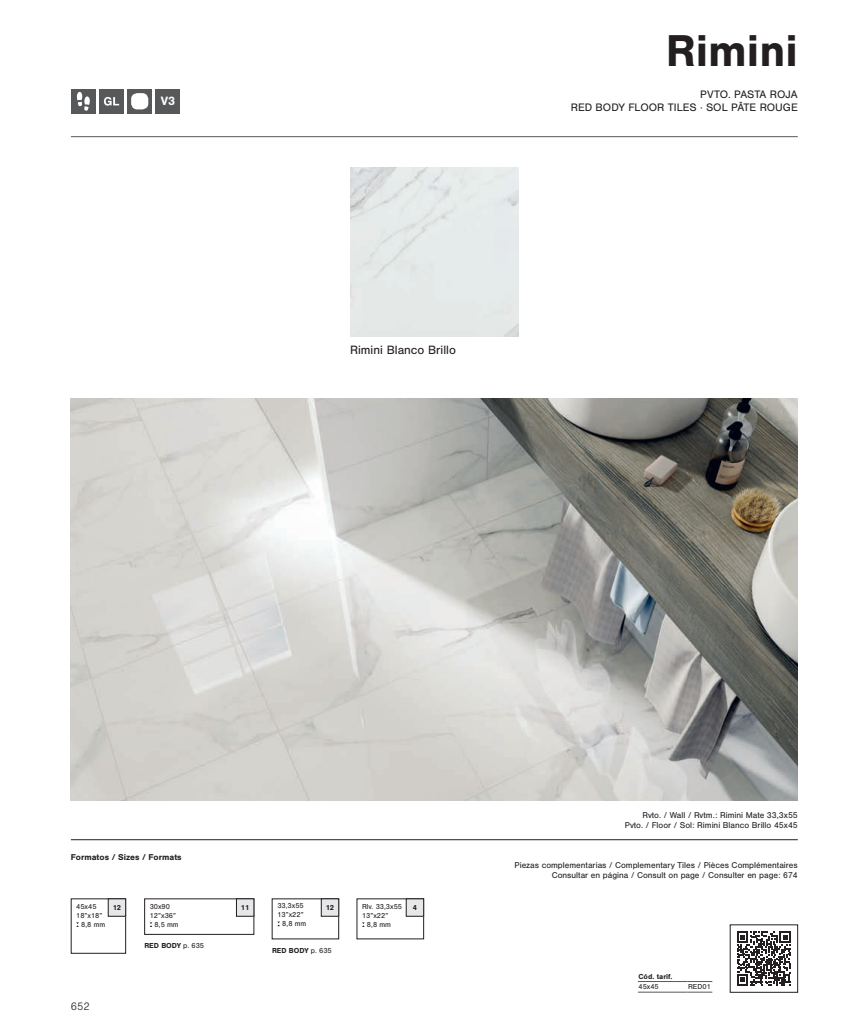
<style>
.page{position:relative;width:851px;height:1028px;background:#fff}
.page>*{position:absolute;margin:0;border:0;box-sizing:border-box;transform-origin:0 0}
.NOMBRE_SERIE_DESPIECE{font:700 46.25px "Nimbus San";color:#231f20}
.MODELO_Y_COLOR_PIEZA{font:12.5px "Nimbus San";color:#231f20}
.t1{font:700 12.5px "Nimbus San";color:#fff}
.DESCRIPCION_FAMILIA{font:11.25px "Nimbus San";color:#231f20}
.t2{font:300 11.25px "Nimbus San";color:#231f20}
.NOTA_PIEZAS_COMPLEMENTARIAS{font:8.75px "Nimbus San";color:#231f20}
.DESCRIPCION_AMBIENTE{font:8.75px "Nimbus San";color:#231f20}
.t3{font:700 8.75px "Nimbus San";color:#231f20}
.FORMATO_CROQUIS{font:7.5px "Nimbus San";color:#231f20}
.FORMATO_CROQUIS-2{font:700 7.5px "Nimbus San";color:#231f20}
.TABLA_PACKING{font:700 7.5px "Nimbus San";color:#231f20}
.TABLA_PACKING-2{font:7.5px "Nimbus San";color:#231f20}
.NºCARAS{font:700 7.5px "Nimbus San";color:#231f20}
.s1{font-weight:400}
</style>
<div class="page">
<hr style="left:71px;top:136px;width:726px;height:1px;background:#57585a">
<hr style="left:71px;top:839px;width:726px;height:1px;background:#231f20">
<div style="left:108px;top:898px;width:18px;height:18px;background:#e6e7e9"></div>
<div style="left:108px;top:898px;width:18px;height:18px;border:1px solid #231f20"></div>
<hr style="left:637px;top:981px;width:50px;height:1px;background:#57585a">
<svg style="left:687px;top:981px;width:25px;height:1px"></svg>
<hr style="left:637px;top:992px;width:50px;height:1px;background:#57585a">
<svg style="left:687px;top:992px;width:25px;height:1px"></svg>
<svg style="left:737px;top:931px;width:54px;height:54px"></svg>
<img style="left:350px;top:168px;width:168px;height:168px">
<img style="left:71px;top:398px;width:726px;height:402px">
<div style="left:71px;top:89px;width:25px;height:25px;background:#57585a"></div>
<svg style="left:77px;top:92px;width:13px;height:19px"></svg>
<div style="left:99px;top:89px;width:25px;height:25px;background:#57585a"></div>
<svg style="left:104px;top:97px;width:15px;height:9px"></svg>
<div style="left:127px;top:89px;width:25px;height:25px;background:#57585a"></div>
<div style="left:131px;top:93px;width:17px;height:16px;background:#fff;border-radius:6px"></div>
<div style="left:155px;top:89px;width:25px;height:25px;background:#57585a"></div>
<div style="left:236px;top:898px;width:18px;height:18px;background:#e6e7e9"></div>
<div style="left:236px;top:898px;width:18px;height:18px;border:1px solid #231f20"></div>
<div style="left:321px;top:898px;width:17px;height:18px;background:#e6e7e9"></div>
<div style="left:321px;top:898px;width:18px;height:18px;border:1px solid #231f20"></div>
<div style="left:406px;top:898px;width:17px;height:18px;background:#e6e7e9"></div>
<div style="left:406px;top:898px;width:18px;height:18px;border:1px solid #231f20"></div>
<p class="t1" style="left:161px;top:94px;width:16px">V3</p>
<p class="MODELO_Y_COLOR_PIEZA" style="left:350px;top:343px;width:107px">Rimini Blanco Brillo</p>
<p class="NOMBRE_SERIE_DESPIECE" style="left:665px;top:25px;width:134px">Rimini</p>
<p class="DESCRIPCION_FAMILIA" style="left:700px;top:88px;width:99px">PVTO. PASTA ROJA</p>
<p class="DESCRIPCION_FAMILIA" style="left:570px;top:101px;width:228px">RED BODY FLOOR TILES · SOL PÂTE ROUGE</p>
<p class="t3" style="left:71px;top:852px;width:112px">Formatos / Sizes / Formats</p>
<p class="FORMATO_CROQUIS" style="left:76px;top:902px;width:22px">45x45</p>
<p class="FORMATO_CROQUIS" style="left:76px;top:911px;width:28px">18”x18”</p>
<p class="FORMATO_CROQUIS" style="left:81px;top:920px;width:26px">8,8 mm</p>
<p class="NºCARAS" style="left:113px;top:903px;width:10px">12</p>
<p class="t2" style="left:71px;top:1000px;width:20px">652</p>
<p class="FORMATO_CROQUIS" style="left:150px;top:902px;width:22px">30x90</p>
<p class="FORMATO_CROQUIS" style="left:150px;top:911px;width:28px">12”x36”</p>
<p class="FORMATO_CROQUIS" style="left:155px;top:920px;width:26px">8,5 mm</p>
<p class="FORMATO_CROQUIS-2" style="left:144px;top:941px;width:61px">RED BODY <span class="s1">p. 635</span></p>
<p class="NºCARAS" style="left:241px;top:903px;width:10px">11</p>
<p class="FORMATO_CROQUIS" style="left:277px;top:901px;width:28px">33,3x55</p>
<p class="FORMATO_CROQUIS" style="left:277px;top:910px;width:28px">13”x22”</p>
<p class="FORMATO_CROQUIS" style="left:282px;top:919px;width:26px">8,8 mm</p>
<p class="NºCARAS" style="left:326px;top:903px;width:10px">12</p>
<p class="FORMATO_CROQUIS-2" style="left:272px;top:945px;width:61px">RED BODY <span class="s1">p. 635</span></p>
<p class="FORMATO_CROQUIS" style="left:362px;top:902px;width:42px">Rlv. 33,3x55</p>
<p class="FORMATO_CROQUIS" style="left:362px;top:911px;width:28px">13”x22”</p>
<p class="FORMATO_CROQUIS" style="left:367px;top:920px;width:26px">8,8 mm</p>
<p class="NºCARAS" style="left:413px;top:903px;width:6px">4</p>
<p class="DESCRIPCION_AMBIENTE" style="left:642px;top:810px;width:157px">Rvto. / Wall / Rvtm.: Rimini Mate 33,3x55</p>
<p class="DESCRIPCION_AMBIENTE" style="left:624px;top:820px;width:174px">Pvto. / Floor / Sol: Rimini Blanco Brillo 45x45</p>
<p class="NOTA_PIEZAS_COMPLEMENTARIAS" style="left:514px;top:860px;width:285px">Piezas complementarias / Complementary Tiles / Pièces Complémentaires</p>
<p class="NOTA_PIEZAS_COMPLEMENTARIAS" style="left:551px;top:870px;width:247px">Consultar en página / Consult on page / Consulter en page: 674</p>
<p class="TABLA_PACKING" style="left:638px;top:972px;width:36px">Cód. tarif.</p>
<p class="TABLA_PACKING-2" style="left:638px;top:982px;width:22px">45x45</p>
<p class="TABLA_PACKING-2" style="left:688px;top:982px;width:24px">RED01</p>
</div>
